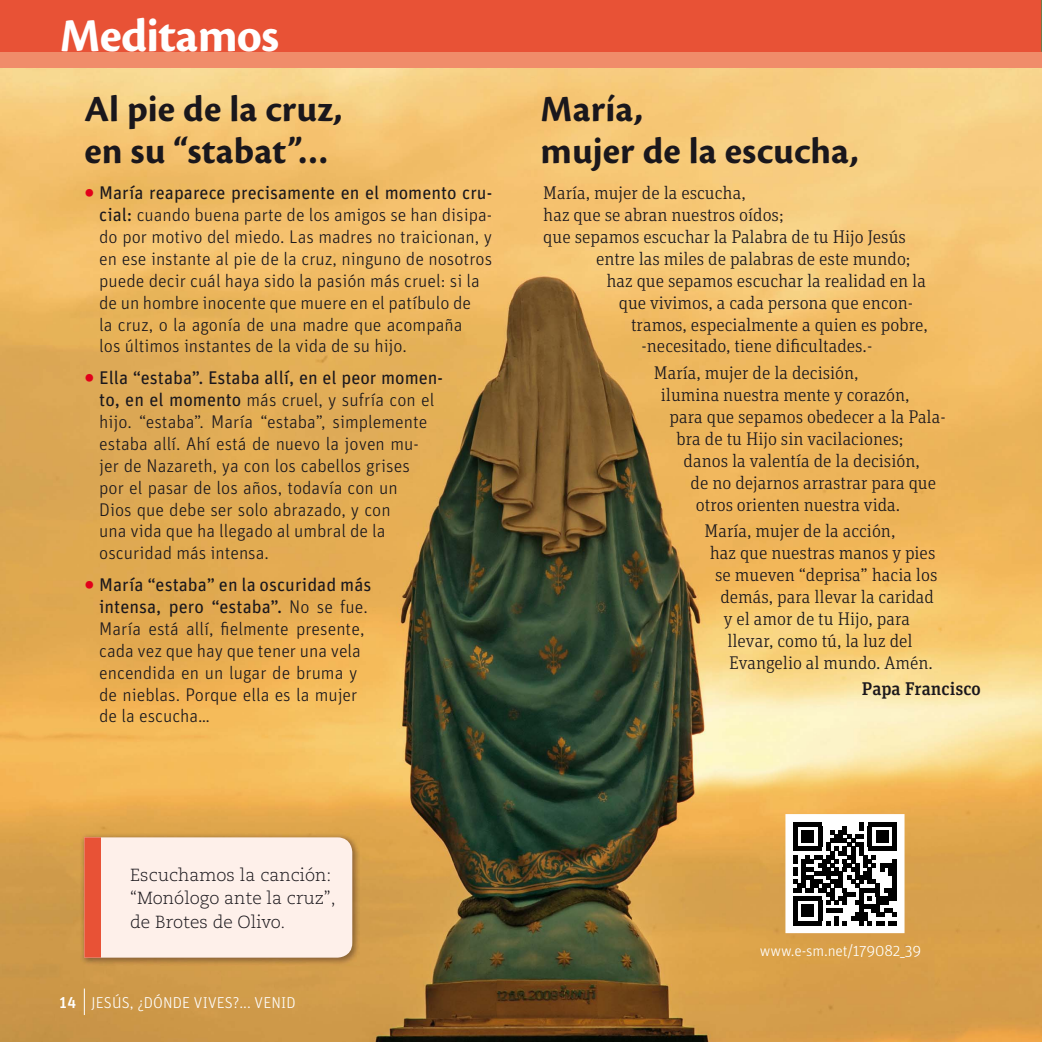
<style>
.page{position:relative;width:1042px;height:1042px;background:#fff}
.page>*{position:absolute;margin:0;border:0;box-sizing:border-box;transform-origin:0 0}
.t1{font:700 49px "Cronos Pro";letter-spacing:-.015em;color:#fff}
.t2{font:700 38.5px/42px "Cronos Pro";color:#1a171c}
.t3{font:300 18.38px/21.9px "Unit Pro";color:#1a171c}
.t4{font:300 18.38px "Unit Slab OT";color:#1a171c}
.t5{font:500 18.38px "Unit Slab Pro";color:#1a171c}
.t6{font:300 17.5px/23.6px "Caecilia LT Std";color:#1a171c}
.t7{font:300 15.75px "Unit Pro";letter-spacing:.01em;color:#fff}
.t8{font:300 15.75px "Unit Pro";letter-spacing:-.01em;color:#fff}
.s1{font-family:"Unit Slab OT";font-weight:700;font-size:24.5px;color:#e2001a}
.s2{font-weight:400}
.s3{font-weight:500}
</style>
<div class="page">
<img style="left:0;top:68px;width:1042px;height:974px">
<svg style="left:84px;top:988px;width:1px;height:27px"></svg>
<div style="left:0;top:39px;width:1042px;height:29px;background:#f08c6a"></div>
<div style="left:0;top:0;width:1042px;height:52px;background:#e85236"></div>
<img style="left:80px;top:834px;width:279px;height:131px">
<div style="left:101px;top:837px;width:251px;height:120px;background:#fef0ea"></div>
<div style="left:84px;top:837px;width:17px;height:120px;background:#e85236"></div>
<div style="left:786px;top:815px;width:117px;height:117px;background:#fff"></div>
<svg style="left:793px;top:822px;width:103px;height:103px"></svg>
<div style="left:785px;top:814px;width:119px;height:119px;border:2px solid #fff"></div>
<h1 class="t1" style="left:60px;top:17px;width:221px">Meditamos</h1>
<h2 class="t2" style="left:84px;top:91px;width:260px">Al pie de la cruz, en su “stabat”…</h2>
<p class="t3" style="left:99px;top:184px;width:394px;text-indent:-15px"><span class="s1">•</span> <span class="s2">María reaparece precisamente en el momento cru&shy;cial:</span> cuando buena parte de los amigos se han disipa&shy;do por motivo del miedo. Las madres no traicionan, y en ese instante al pie de la cruz, ninguno de nosotros puede decir cuál haya sido la pasión más cruel: si la de un hombre inocente que muere en el patíbulo de<br>la cruz, o la agonía de una madre que acompaña<br>los últimos instantes de la vida de su hijo.</p>
<p class="t3" style="left:99px;top:369px;width:345px;text-indent:-15px"><span class="s1">•</span> <span class="s2">Ella “estaba”. Estaba allí, en el peor momen&shy;to, en el momento</span> más cruel, y sufría con el hijo. “estaba”. María “estaba”, simplemente estaba allí. Ahí está de nuevo la joven mu-<br>jer de Nazareth, ya con los cabellos grises<br>por el pasar de los años, todavía con un<br>Dios que debe ser solo abrazado, y con<br>una vida que ha llegado al umbral de la oscuridad más intensa.</p>
<p class="t3" style="left:99px;top:575px;width:274px;text-indent:-15px"><span class="s1">•</span> <span class="s2">María “estaba” en la oscuridad más intensa, pero “estaba”.</span> No se fue.<br>María está allí, fielmente presente, cada vez que hay que tener una vela encendida en un lugar de bruma y de nieblas. Porque ella es la mujer de la escucha…</p>
<h2 class="t2" style="left:540px;top:91px;width:320px">María,<br>mujer de la escucha,</h2>
<p class="t4" style="left:543px;top:186px;width:204px">María, mujer de la escucha,</p>
<p class="t4" style="left:543px;top:208px;width:242px">haz que se abran nuestros oídos;</p>
<p class="t4" style="left:543px;top:230px;width:364px">que sepamos escuchar la Palabra de tu Hijo Jesús</p>
<p class="t4" style="left:596px;top:252px;width:316px">entre las miles de palabras de este mundo;</p>
<p class="t4" style="left:606px;top:274px;width:321px">haz que sepamos escuchar la realidad en la</p>
<p class="t4" style="left:619px;top:295px;width:296px">que vivimos, a cada persona que encon-</p>
<p class="t4" style="left:631px;top:317px;width:298px">tramos, especialmente a quien es pobre,</p>
<p class="t4" style="left:641px;top:339px;width:232px">-necesitado, tiene dificultades.-</p>
<p class="t4" style="left:654px;top:366px;width:206px">María, mujer de la decisión,</p>
<p class="t4" style="left:661px;top:388px;width:250px">ilumina nuestra mente y corazón,</p>
<p class="t4" style="left:669px;top:410px;width:277px">para que sepamos obedecer a la Pala-</p>
<p class="t4" style="left:676px;top:432px;width:228px">bra de tu Hijo sin vacilaciones;</p>
<p class="t4" style="left:683px;top:454px;width:238px">danos la valentía de la decisión,</p>
<p class="t4" style="left:690px;top:475px;width:247px">de no dejarnos arrastrar para que</p>
<p class="t4" style="left:696px;top:497px;width:206px">otros orienten nuestra vida.</p>
<p class="t4" style="left:704px;top:524px;width:192px">María, mujer de la acción,</p>
<p class="t4" style="left:710px;top:546px;width:227px">haz que nuestras manos y pies</p>
<p class="t4" style="left:715px;top:568px;width:224px">se mueven “deprisa” hacia los</p>
<p class="t4" style="left:720px;top:590px;width:215px">demás, para llevar la caridad</p>
<p class="t4" style="left:724px;top:612px;width:188px">y el amor de tu Hijo, para</p>
<p class="t4" style="left:727px;top:633px;width:187px">llevar, como tú, la luz del</p>
<p class="t4" style="left:729px;top:655px;width:205px">Evangelio al mundo. Amén.</p>
<p class="t5" style="left:862px;top:678px;width:120px">Papa Francisco</p>
<p class="t6" style="left:130px;top:864px;width:207px">Escuchamos la canción: “Monólogo ante la cruz”, de Brotes de Olivo.</p>
<p class="t7" style="left:59px;top:997px;width:238px"><span class="s3">14</span> JESÚS, ¿DÓNDE VIVES?... VENID</p>
<p class="t8" style="left:760px;top:944px;width:163px">www.e-sm.net/179082_39</p>
</div>
